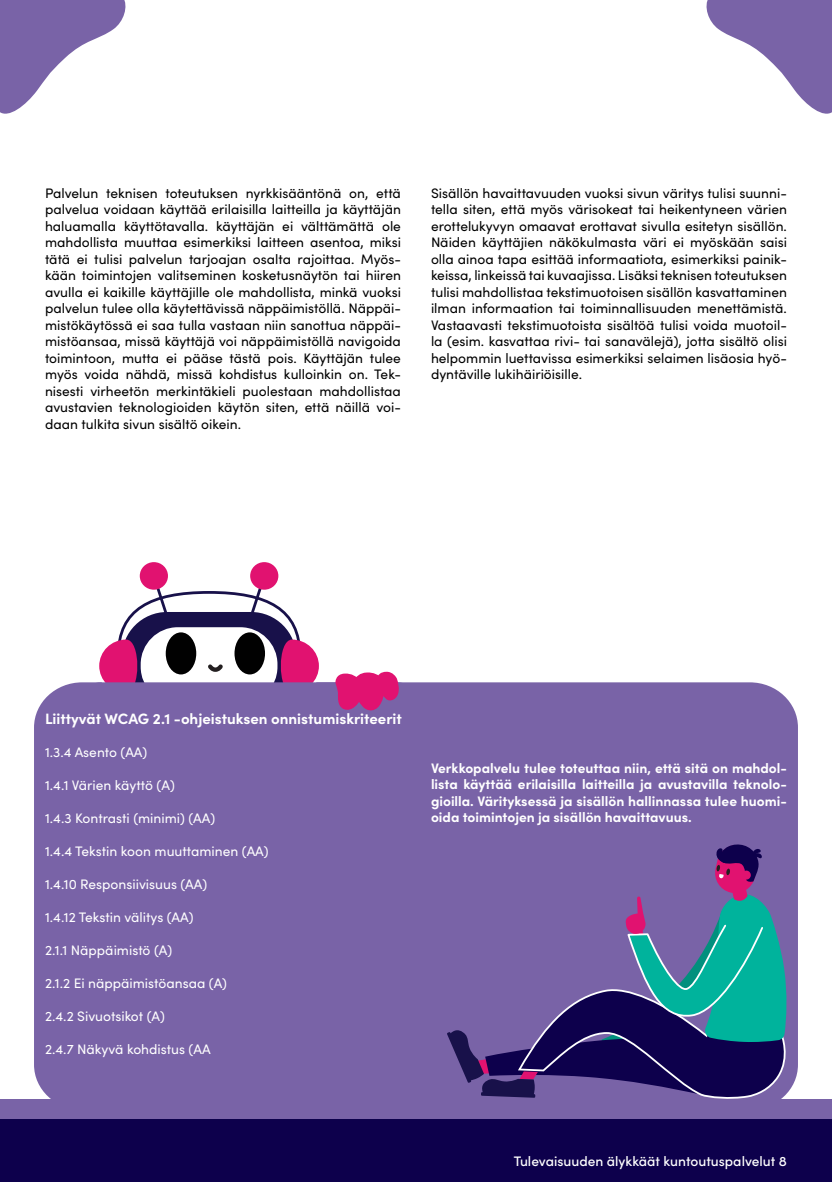
<style>
.page{position:relative;width:832px;height:1182px;background:#fff}
.page>*{position:absolute;margin:0;border:0;box-sizing:border-box;transform-origin:0 0}
.AIRE_Alaotsikko1{font:700 15px "Sofia Pro";color:#fff}
.AIRE_Basic_Paragraph{font:13.75px/16.5px "Sofia Pro";color:#000;text-align:justify}
.AIRE_Basic_Paragraph-2{font:13.75px "Sofia Pro";color:#fff}
.AIRE_Basic_Paragraph-3{font:700 13.75px/16.5px "Sofia Pro";color:#fff;text-align:justify}
.t1{font:500 13.75px "Sofia Pro";color:#fff}
</style>
<div class="page">
<div style="left:34px;top:682px;width:763px;height:427px;background:#7963a7;border-radius:47px"></div>
<div style="left:0;top:1098px;width:831px;height:65px;background:#7963a7"></div>
<div style="left:0;top:1119px;width:831px;height:62px;background:#0d004c"></div>
<svg style="left:447px;top:844px;width:339px;height:254px"></svg>
<svg style="left:99px;top:562px;width:220px;height:120px"></svg>
<div style="left:234px;top:632px;width:31px;height:42px;background:#010101;border-radius:50%"></div>
<div style="left:166px;top:632px;width:30px;height:42px;background:#010101;border-radius:50%"></div>
<svg style="left:335px;top:671px;width:65px;height:40px"></svg>
<svg style="left:706px;top:0;width:125px;height:114px"></svg>
<svg style="left:0;top:0;width:126px;height:114px"></svg>
<p class="AIRE_Basic_Paragraph" style="left:45px;top:184px;width:357px">Palvelun teknisen toteutuksen nyrkkisääntönä on, että palvelua voidaan käyttää erilaisilla laitteilla ja käyttäjän haluamalla käyttötavalla. käyttäjän ei välttämättä ole mahdollista muuttaa esimerkiksi laitteen asentoa, miksi tätä ei tulisi palvelun tarjoajan osalta rajoittaa. Myös&shy;kään toimintojen valitseminen kosketusnäytön tai hiiren avulla ei kaikille käyttäjille ole mahdollista, minkä vuoksi palvelun tulee olla käytettävissä näppäimistöllä. Näppäi&shy;mistökäytössä ei saa tulla vastaan niin sanottua näppäi&shy;mistöansaa, missä käyttäjä voi näppäimistöllä navigoida toimintoon, mutta ei pääse tästä pois. Käyttäjän tulee myös voida nähdä, missä kohdistus kulloinkin on. Tek&shy;nisesti virheetön merkintäkieli puolestaan mahdollistaa avustavien teknologioiden käytön siten, että näillä voi&shy;daan tulkita sivun sisältö oikein.</p>
<p class="AIRE_Basic_Paragraph" style="left:431px;top:184px;width:357px">Sisällön havaittavuuden vuoksi sivun väritys tulisi suunni&shy;tella siten, että myös värisokeat tai heikentyneen värien erottelukyvyn omaavat erottavat sivulla esitetyn sisällön.<br>Näiden käyttäjien näkökulmasta väri ei myöskään saisi olla ainoa tapa esittää informaatiota, esimerkiksi painik&shy;keissa, linkeissä tai kuvaajissa. Lisäksi teknisen toteutuksen tulisi mahdollistaa tekstimuotoisen sisällön kasvattaminen ilman informaation tai toiminnallisuuden menettämistä.<br>Vastaavasti tekstimuotoista sisältöä tulisi voida muotoil&shy;la (esim. kasvattaa rivi- tai sanavälejä), jotta sisältö olisi helpommin luettavissa esimerkiksi selaimen lisäosia hyö&shy;dyntäville lukihäiriöisille.</p>
<p class="AIRE_Alaotsikko1" style="left:45px;top:706px;width:358px">Liittyvät WCAG 2.1 -ohjeistuksen onnistumiskriteerit</p>
<p class="AIRE_Basic_Paragraph-2" style="left:45px;top:741px;width:104px">1.3.4 Asento (AA)</p>
<p class="AIRE_Basic_Paragraph-2" style="left:45px;top:774px;width:131px">1.4.1 Värien käyttö (A)</p>
<p class="AIRE_Basic_Paragraph-2" style="left:45px;top:807px;width:171px">1.4.3 Kontrasti (minimi) (AA)</p>
<p class="AIRE_Basic_Paragraph-2" style="left:45px;top:840px;width:225px">1.4.4 Tekstin koon muuttaminen (AA)</p>
<p class="AIRE_Basic_Paragraph-2" style="left:45px;top:873px;width:164px">1.4.10 Responsiivisuus (AA)</p>
<p class="AIRE_Basic_Paragraph-2" style="left:45px;top:906px;width:150px">1.4.12 Tekstin välitys (AA)</p>
<p class="AIRE_Basic_Paragraph-2" style="left:45px;top:939px;width:129px">2.1.1 Näppäimistö (A)</p>
<p class="AIRE_Basic_Paragraph-2" style="left:45px;top:972px;width:183px">2.1.2 Ei näppäimistöansaa (A)</p>
<p class="AIRE_Basic_Paragraph-2" style="left:45px;top:1005px;width:121px">2.4.2 Sivuotsikot (A)</p>
<p class="AIRE_Basic_Paragraph-2" style="left:45px;top:1038px;width:167px">2.4.7 Näkyvä kohdistus (AA</p>
<p class="AIRE_Basic_Paragraph-3" style="left:431px;top:758px;width:357px">Verkkopalvelu tulee toteuttaa niin, että sitä on mahdol&shy;lista käyttää erilaisilla laitteilla ja avustavilla teknolo&shy;gioilla. Värityksessä ja sisällön hallinnassa tulee huomi&shy;oida toimintojen ja sisällön havaittavuus.</p>
<p class="t1" style="left:513px;top:1151px;width:275px">Tulevaisuuden älykkäät kuntoutuspalvelut 8</p>
</div>
